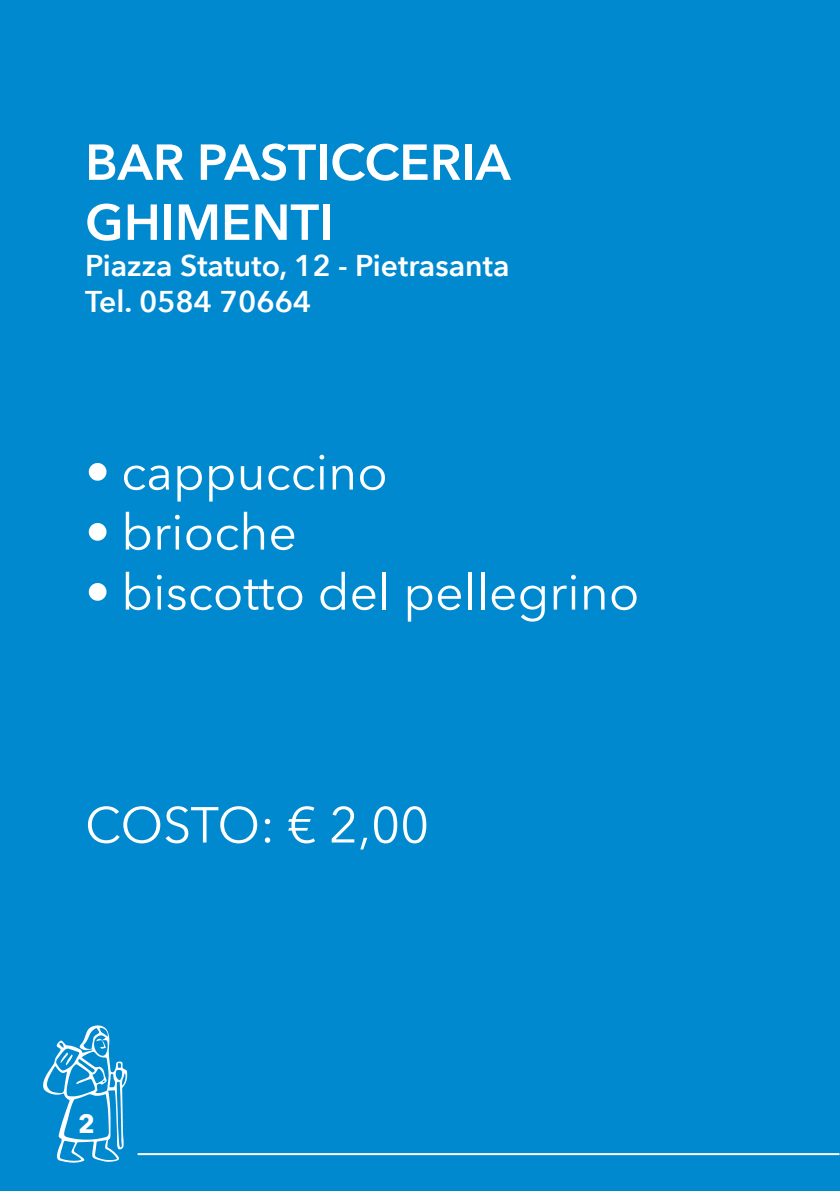
<style>
.page{position:relative;width:840px;height:1191px;background:#fff}
.page>*{position:absolute;margin:0;border:0;box-sizing:border-box;transform-origin:0 0}
.t1{font:50px "Avenir Next";color:#fff}
.t2{font:600 50px/60px "Avenir Next";color:#fff}
.t3{font:600 30px/36px "Avenir Next";color:#fff}
.t4{font:700 26px "Avenir Next";color:#fff}
</style>
<div class="page">
<div style="left:0;top:0;width:839px;height:1191px;background:#0089cf"></div>
<svg style="left:43px;top:1025px;width:84px;height:137px"></svg>
<hr style="left:137px;top:1153px;width:702px;height:2px;background:#fff">
<p class="t2" style="left:85px;top:131px;width:427px">BAR PASTICCERIA<br>GHIMENTI</p>
<p class="t3" style="left:85px;top:247px;width:425px">Piazza Statuto, 12 - Pietrasanta<br>Tel. 0584 70664</p>
<p class="t1" style="left:85px;top:430px;width:304px">• cappuccino</p>
<p class="t1" style="left:85px;top:490px;width:213px">• brioche</p>
<p class="t1" style="left:85px;top:550px;width:555px">• biscotto del pellegrino</p>
<p class="t1" style="left:85px;top:783px;width:345px">COSTO: € 2,00</p>
<p class="t4" style="left:78px;top:1101px;width:18px">2</p>
</div>
